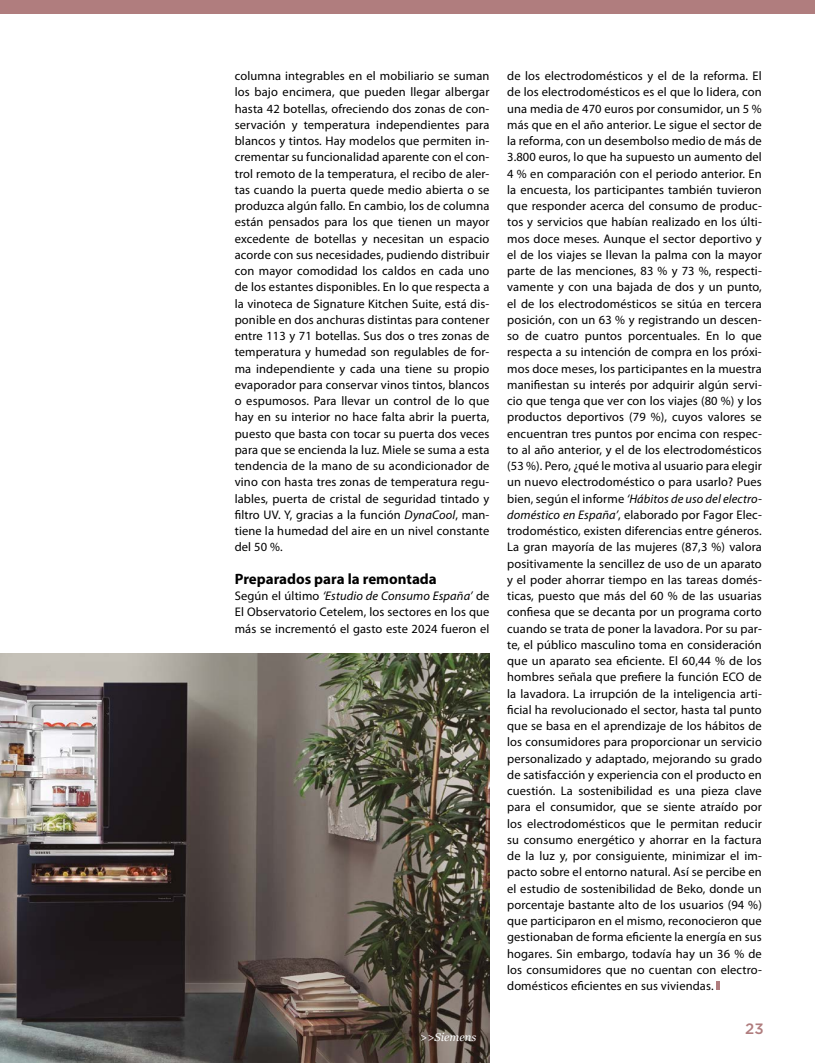
<style>
.page{position:relative;width:815px;height:1063px;background:#fff}
.page>*{position:absolute;margin:0;border:0;box-sizing:border-box;transform-origin:0 0}
.t1{font:700 15px "Myriad Pro";color:#000}
.t2{font:500 15px "Gotham";color:#b07d7e}
.t3{font:12.5px/16.2px "Myriad Pro";letter-spacing:.01em;color:#000;text-align:justify}
.t4{font:italic 11.25px "Georgia";color:#fff}
.s1{font-style:italic}
</style>
<div class="page">
<div style="left:0;top:0;width:815px;height:14px;background:#b07d7e"></div>
<svg style="left:716px;top:982px;width:4px;height:8px"></svg>
<img style="left:0;top:654px;width:489px;height:409px">
<p class="t3" style="left:235px;top:68px;width:256px">columna integrables en el mobiliario se suman los bajo encimera, que pueden llegar albergar hasta 42 botellas, ofreciendo dos zonas de con&shy;servación y temperatura independientes para blancos y tintos. Hay modelos que permiten in&shy;crementar su funcionalidad aparente con el con&shy;trol remoto de la temperatura, el recibo de aler&shy;tas cuando la puerta quede medio abierta o se produzca algún fallo. En cambio, los de columna están pensados para los que tienen un mayor excedente de botellas y necesitan un espacio acorde con sus necesidades, pudiendo distribuir con mayor comodidad los caldos en cada uno de los estantes disponibles. En lo que respecta a la vinoteca de Signature Kitchen Suite, está dis&shy;ponible en dos anchuras distintas para contener entre 113 y 71 botellas. Sus dos o tres zonas de temperatura y humedad son regulables de for&shy;ma independiente y cada una tiene su propio evaporador para conservar vinos tintos, blancos o espumosos. Para llevar un control de lo que hay en su interior no hace falta abrir la puerta, puesto que basta con tocar su puerta dos veces para que se encienda la luz. Miele se suma a esta tendencia de la mano de su acondicionador de vino con hasta tres zonas de temperatura regu&shy;lables, puerta de cristal de seguridad tintado y filtro UV. Y, gracias a la función <span class="s1">DynaCool</span>, man&shy;tiene la humedad del aire en un nivel constante del 50 %.</p>
<p class="t1" style="left:235px;top:569px;width:204px">Preparados para la remontada</p>
<p class="t3" style="left:235px;top:588px;width:256px">Según el último <span class="s1">‘Estudio de Consumo España’</span> de El Observatorio Cetelem, los sectores en los que más se incrementó el gasto este 2024 fueron el</p>
<p class="t4" style="left:420px;top:1030px;width:58px">&gt;&gt;Siemens</p>
<p class="t3" style="left:507px;top:68px;width:256px">de los electrodomésticos y el de la reforma. El de los electrodomésticos es el que lo lidera, con una media de 470 euros por consumidor, un 5 % más que en el año anterior. Le sigue el sector de la reforma, con un desembolso medio de más de 3.800 euros, lo que ha supuesto un aumento del 4 % en comparación con el periodo anterior. En la encuesta, los participantes también tuvieron que responder acerca del consumo de produc&shy;tos y servicios que habían realizado en los últi&shy;mos doce meses. Aunque el sector deportivo y el de los viajes se llevan la palma con la mayor parte de las menciones, 83 % y 73 %, respecti&shy;vamente y con una bajada de dos y un punto, el de los electrodomésticos se sitúa en tercera posición, con un 63 % y registrando un descen&shy;so de cuatro puntos porcentuales. En lo que respecta a su intención de compra en los próxi&shy;mos doce meses, los participantes en la muestra manifiestan su interés por adquirir algún servi&shy;cio que tenga que ver con los viajes (80 %) y los productos deportivos (79 %), cuyos valores se encuentran tres puntos por encima con respec&shy;to al año anterior, y el de los electrodomésticos (53 %). Pero, ¿qué le motiva al usuario para elegir un nuevo electrodoméstico o para usarlo? Pues bien, según el informe <span class="s1">‘Hábitos de uso del electro&shy;doméstico en España’</span>, elaborado por Fagor Elec&shy;trodoméstico, existen diferencias entre géneros.<br>La gran mayoría de las mujeres (87,3 %) valora positivamente la sencillez de uso de un aparato y el poder ahorrar tiempo en las tareas domés&shy;ticas, puesto que más del 60 % de las usuarias confiesa que se decanta por un programa corto cuando se trata de poner la lavadora. Por su par&shy;te, el público masculino toma en consideración que un aparato sea eficiente. El 60,44 % de los hombres señala que prefiere la función ECO de la lavadora. La irrupción de la inteligencia arti&shy;ficial ha revolucionado el sector, hasta tal punto que se basa en el aprendizaje de los hábitos de los consumidores para proporcionar un servicio personalizado y adaptado, mejorando su grado de satisfacción y experiencia con el producto en cuestión. La sostenibilidad es una pieza clave para el consumidor, que se siente atraído por los electrodomésticos que le permitan reducir su consumo energético y ahorrar en la factura de la luz y, por consiguiente, minimizar el im&shy;pacto sobre el entorno natural. Así se percibe en el estudio de sostenibilidad de Beko, donde un porcentaje bastante alto de los usuarios (94 %) que participaron en el mismo, reconocieron que gestionaban de forma eficiente la energía en sus hogares. Sin embargo, todavía hay un 36 % de los consumidores que no cuentan con electro&shy;domésticos eficientes en sus viviendas.</p>
<p class="t2" style="left:745px;top:1018px;width:20px">23</p>
</div>
